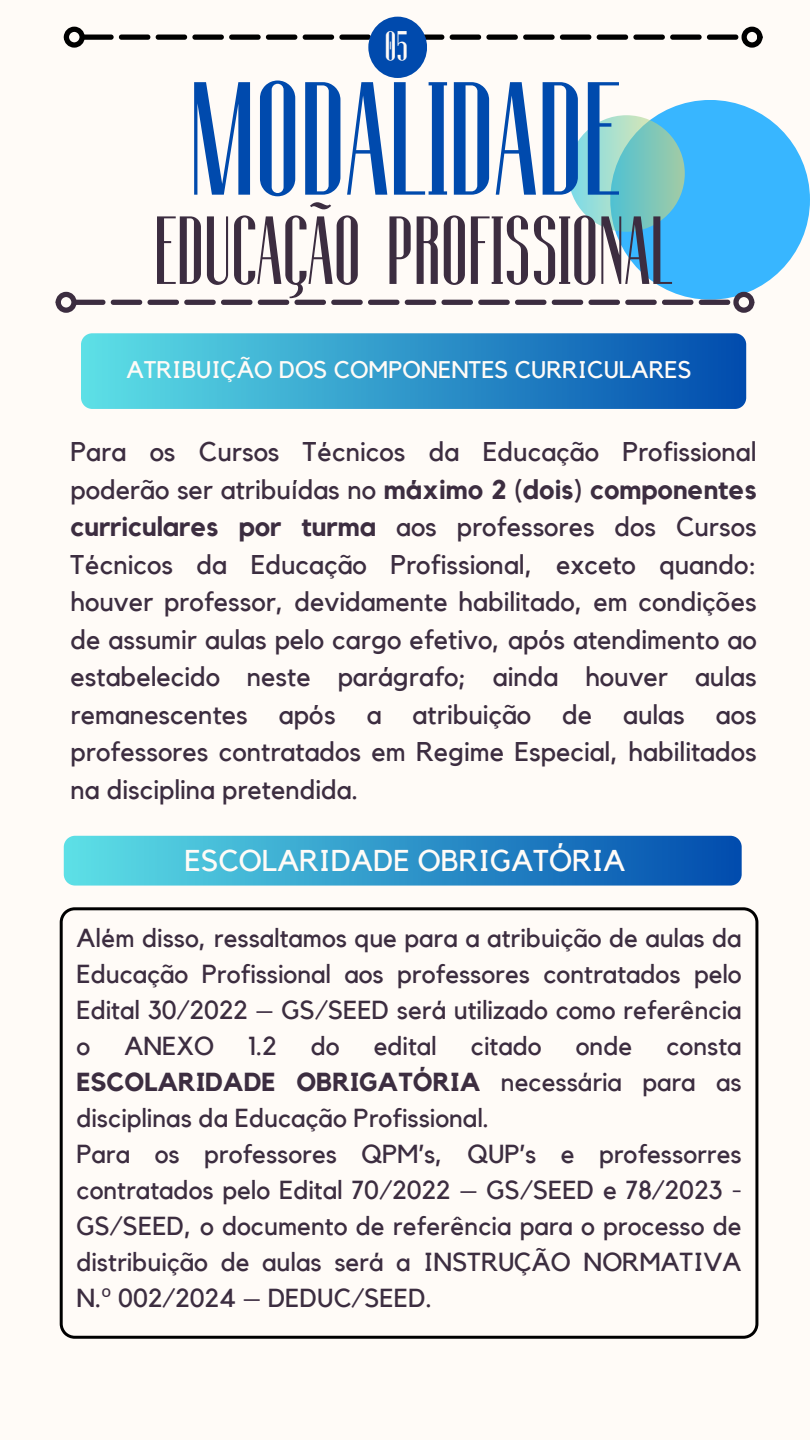
<style>
.page{position:relative;width:810px;height:1440px;background:#fffbf7}
.page>*{position:absolute;margin:0;border:0;box-sizing:border-box;transform-origin:0 0}
.t1{font:165px "Fontuna";color:#004aad}
.t2{font:99px "Fontuna";color:#3c2d40}
.t3{font:42.1px "Fontuna";color:#fffbf7}
.t4{font:30px "Kollektif";color:#fffbf7}
.t5{font:27px/37.5px "Kollektif";color:#3c2d40;text-align:justify}
.t6{font:26px/36px "Kollektif";color:#3c2d40;text-align:justify}
.t7{font:24px "Kollektif";color:#fffbf7}
.s1{font-weight:700}
.s2{font-family:"Noto Sans"}
</style>
<div class="page">
<svg style="left:85px;top:35px;width:653px;height:5px;background:#313030"></svg>
<div style="left:64px;top:27px;width:21px;height:21px;border:5px solid #000;border-radius:50%"></div>
<div style="left:742px;top:27px;width:21px;height:21px;border:5px solid #000;border-radius:50%"></div>
<div style="left:610px;top:100px;width:200px;height:200px;background:#38b6ff;border-radius:50%"></div>
<svg style="left:77px;top:300px;width:653px;height:5px;background:#5d505f"></svg>
<div style="left:56px;top:292px;width:21px;height:21px;border:5px solid #3c2d40;border-radius:50%"></div>
<div style="left:733px;top:292px;width:21px;height:21px;border:5px solid #3c2d40;border-radius:50%"></div>
<svg style="left:568px;top:115px;width:117px;height:117px;background:#88d0c7"></svg>
<div style="left:368px;top:17px;width:59px;height:61px;background:#004aad;border-radius:50%"></div>
<svg style="left:81px;top:333px;width:665px;height:76px;background:#3096ca"></svg>
<svg style="left:64px;top:836px;width:678px;height:50px;background:#3196ca"></svg>
<svg style="left:60px;top:907px;width:698px;height:432px"></svg>
<h1 class="t3" style="left:385px;top:24px;width:25px">05</h1>
<p class="t1" style="left:189px;top:54px;width:433px">MODALIDADE</p>
<h2 class="t2" style="left:154px;top:200px;width:521px">EDUCAÇÃO PROFISSIONAL</h2>
<h4 class="t7" style="left:126px;top:358px;width:567px">ATRIBUIÇÃO DOS COMPONENTES CURRICULARES</h4>
<p class="t5" style="left:71px;top:434px;width:688px">Para os Cursos Técnicos da Educação Profissional poderão ser atribuídas no <span class="s1">máximo 2 (dois) componentes curriculares por turma</span> aos professores dos Cursos Técnicos da Educação Profissional, exceto quando: houver professor, devidamente habilitado, em condições de assumir aulas pelo cargo efetivo, após atendimento ao estabelecido neste parágrafo; ainda houver aulas remanescentes após a atribuição de aulas aos professores contratados em Regime Especial, habilitados na disciplina pretendida.</p>
<h3 class="t4" style="left:185px;top:847px;width:442px">ESCOLARIDADE OBRIGATÓRIA</h3>
<h4 class="t6" style="left:76px;top:921px;width:667px">Além disso, ressaltamos que para a atribuição de aulas da Educação Profissional aos professores contratados pelo Edital 30/2022 – GS/SEED será utilizado como referência o</h4>
<h4 class="t6" style="left:124px;top:1029px;width:91px">ANEXO</h4>
<h4 class="t6" style="left:248px;top:1029px;width:30px">1.2</h4>
<h4 class="t6" style="left:311px;top:1029px;width:30px">do</h4>
<h4 class="t6" style="left:374px;top:1029px;width:65px">edital</h4>
<h4 class="t6" style="left:471px;top:1029px;width:72px">citado</h4>
<h4 class="t6" style="left:576px;top:1029px;width:58px">onde</h4>
<h4 class="t6" style="left:76px;top:1029px;width:667px;text-align:left;text-indent:590px">consta <span class="s1">ESCOLARIDADE OBRIGATÓRIA</span> necessária para as disciplinas da Educação Profissional.<br>Para os professores QPM’s, QUP’s e professorres contratados pelo Edital 70/2022 – GS/SEED e 78/2023 - GS/SEED, o documento de referência para o processo de distribuição de aulas será a INSTRUÇÃO NORMATIVA N.<span class="s2">º</span> 002/2024 – DEDUC/SEED.</h4>
</div>
